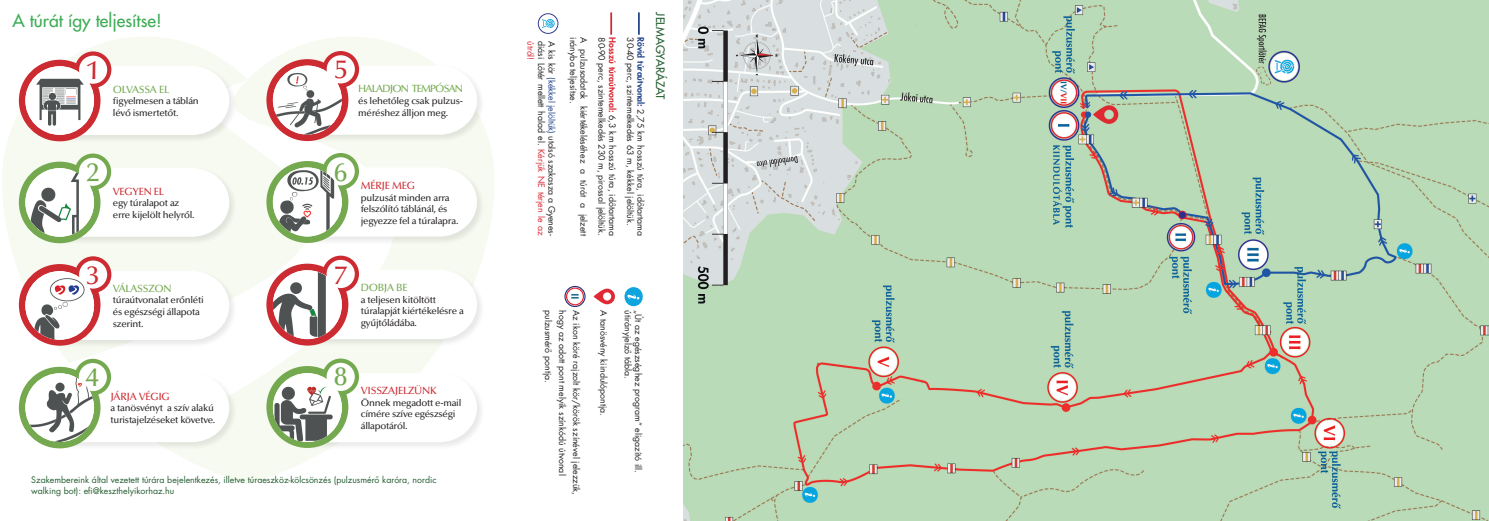
<style>
.page{position:relative;width:1489px;height:521px;background:#fff}
.page>*{position:absolute;margin:0;border:0;box-sizing:border-box;transform-origin:0 0}
.t1{font:500 26.25px "Optima HU";color:#cd2b32}
.t2{font:500 26.25px "Optima HU";color:#74a94f}
.t3{font:500 17.5px "Futura HU";color:#3ead56}
.t4{font:500 11.38px "Futura HU";color:#255e32}
.t5{font:700 10.59px "Optima HU";color:#1e699d}
.t6{font:500 10.5px "Optima HU";letter-spacing:-.025em;color:#cd2b32}
.t7{font:500 10.5px "Optima HU";letter-spacing:-.065em;color:#74a94f}
.t8{font:500 10.5px "Optima HU";letter-spacing:-.025em;color:#74a94f}
.t9{font:500 9.62px/11.5px "Optima HU";letter-spacing:-.025em;color:#231f20}
.t10{font:8.75px/10.5px "Futura HU";color:#231f20;text-align:justify}
.t11{font:8.75px/10.5px "Futura HU";color:#255e32}
.s1{color:#21448b}
.s2{color:#d92833}
.s3{font-weight:800;color:#d92833}
.s4{font-weight:800;color:#21448b}
</style>
<div class="page">
<svg style="left:170px;top:38px;width:324px;height:446px"></svg>
<svg style="left:2px;top:37px;width:363px;height:326px;fill:#f6faf0"></svg>
<div style="left:24px;top:65px;width:213px;height:78px;background:#231f20;opacity:.1"></div>
<svg style="left:25px;top:66px;width:204px;height:69px"></svg>
<div style="left:19px;top:60px;width:81px;height:81px;background:#cd2b32;border-radius:50%"></div>
<svg style="left:75px;top:51px;width:36px;height:37px"></svg>
<div style="left:79px;top:56px;width:28px;height:28px;background:#fff;border-radius:50%"></div>
<img style="left:25px;top:66px;width:69px;height:69px;border-radius:34px">
<div style="left:66px;top:89px;width:9px;height:5px;background:#fff"></div>
<div style="left:24px;top:166px;width:213px;height:79px;background:#231f20;opacity:.1"></div>
<svg style="left:25px;top:168px;width:204px;height:69px"></svg>
<svg style="left:75px;top:154px;width:36px;height:36px"></svg>
<div style="left:19px;top:162px;width:81px;height:81px;background:#74a94f;border-radius:50%"></div>
<img style="left:25px;top:168px;width:69px;height:69px;border-radius:33px">
<div style="left:79px;top:158px;width:28px;height:28px;background:#fff;border-radius:50%"></div>
<div style="left:24px;top:270px;width:213px;height:78px;background:#231f20;opacity:.1"></div>
<svg style="left:25px;top:271px;width:204px;height:69px"></svg>
<svg style="left:75px;top:256px;width:36px;height:37px"></svg>
<div style="left:19px;top:264px;width:81px;height:82px;background:#cd2b32;border-radius:50%"></div>
<img style="left:25px;top:271px;width:69px;height:69px;border-radius:34px">
<div style="left:79px;top:260px;width:28px;height:29px;background:#fff;border-radius:50%"></div>
<div style="left:24px;top:372px;width:213px;height:78px;background:#231f20;opacity:.1"></div>
<svg style="left:25px;top:373px;width:204px;height:69px"></svg>
<div style="left:75px;top:359px;width:36px;height:36px;background:#74a94f;border-radius:50%"></div>
<div style="left:19px;top:367px;width:81px;height:81px;background:#74a94f;border-radius:50%"></div>
<div style="left:79px;top:363px;width:28px;height:28px;background:#fff;border-radius:50%"></div>
<img style="left:25px;top:373px;width:69px;height:69px;border-radius:34px">
<div style="left:271px;top:64px;width:214px;height:79px;background:#231f20;opacity:.1"></div>
<svg style="left:272px;top:65px;width:205px;height:70px"></svg>
<div style="left:266px;top:59px;width:82px;height:82px;background:#cd2b32;border-radius:50%"></div>
<svg style="left:322px;top:51px;width:37px;height:37px"></svg>
<div style="left:327px;top:55px;width:28px;height:28px;background:#fff;border-radius:50%"></div>
<img style="left:273px;top:66px;width:69px;height:69px;border-radius:34px">
<div style="left:271px;top:166px;width:214px;height:79px;background:#231f20;opacity:.1"></div>
<svg style="left:272px;top:167px;width:205px;height:70px"></svg>
<div style="left:266px;top:161px;width:82px;height:82px;background:#74a94f;border-radius:50%"></div>
<svg style="left:322px;top:153px;width:37px;height:37px"></svg>
<div style="left:326px;top:157px;width:29px;height:28px;background:#fff;border-radius:50%"></div>
<img style="left:273px;top:167px;width:69px;height:69px;border-radius:34px">
<div style="left:271px;top:269px;width:214px;height:78px;background:#231f20;opacity:.1"></div>
<svg style="left:272px;top:270px;width:205px;height:69px"></svg>
<svg style="left:322px;top:256px;width:37px;height:36px"></svg>
<div style="left:266px;top:264px;width:82px;height:82px;background:#cd2b32;border-radius:50%"></div>
<div style="left:326px;top:260px;width:29px;height:28px;background:#fff;border-radius:50%"></div>
<img style="left:273px;top:270px;width:69px;height:69px;border-radius:33px">
<div style="left:271px;top:372px;width:214px;height:78px;background:#231f20;opacity:.1"></div>
<svg style="left:272px;top:373px;width:205px;height:69px"></svg>
<svg style="left:322px;top:358px;width:37px;height:37px"></svg>
<div style="left:266px;top:366px;width:82px;height:82px;background:#74a94f;border-radius:50%"></div>
<div style="left:326px;top:363px;width:29px;height:28px;background:#fff;border-radius:50%"></div>
<img style="left:273px;top:373px;width:69px;height:69px;border-radius:33px">
<img style="left:683px;top:0;width:805px;height:521px">
<svg style="left:624px;top:287px;width:18px;height:19px"></svg>
<svg style="left:638px;top:12px;width:1px;height:23px"></svg>
<hr style="left:610px;top:12px;width:2px;height:23px;background:#d02932">
<svg style="left:593px;top:289px;width:22px;height:15px"></svg>
<div style="left:566px;top:287px;width:18px;height:18px;border:1px solid #ec1d25;border-radius:50%"></div>
<div style="left:564px;top:286px;width:21px;height:21px;border:1px solid #2a337d;border-radius:50%"></div>
<svg style="left:538px;top:13px;width:20px;height:21px"></svg>
<h2 class="t3" style="left:12px;top:8px;width:151px">A túrát így teljesítse!</h2>
<h1 class="t1" style="left:87px;top:55px;width:15px">1</h1>
<h1 class="t1" style="left:335px;top:54px;width:15px">5</h1>
<p class="t8" style="left:113px;top:83px;width:58px">OLVASSA EL</p>
<p class="t9" style="left:113px;top:95px;width:87px">figyelmesen a táblán lévő ismertetőt.</p>
<p class="t7" style="left:358px;top:83px;width:106px">HALADJON TEMPÓSAN</p>
<p class="t9" style="left:358px;top:95px;width:106px">és lehetőleg csak pulzus&shy;méréshez álljon meg.</p>
<h1 class="t2" style="left:86px;top:157px;width:15px">2</h1>
<p class="t6" style="left:113px;top:185px;width:53px">VEGYEN EL</p>
<p class="t9" style="left:113px;top:197px;width:83px">egy túralapot az erre kijelölt helyről.</p>
<h1 class="t2" style="left:334px;top:157px;width:15px">6</h1>
<p class="t6" style="left:361px;top:179px;width:56px">MÉRJE MEG</p>
<p class="t9" style="left:361px;top:192px;width:99px">pulzusát minden arra felszólító táblánál, és jegyezze fel a túralapra.</p>
<h1 class="t1" style="left:87px;top:259px;width:15px">3</h1>
<p class="t8" style="left:113px;top:282px;width:60px">VÁLASSZON</p>
<p class="t9" style="left:113px;top:295px;width:92px">túraútvonalat erőnléti és egészségi állapota szerint.</p>
<h1 class="t1" style="left:334px;top:259px;width:15px">7</h1>
<p class="t7" style="left:361px;top:281px;width:48px">DOBJA BE</p>
<p class="t9" style="left:361px;top:294px;width:105px">a teljesen kitöltött túralapját kiértékelésre a gyűjtőládába.</p>
<h1 class="t2" style="left:86px;top:361px;width:15px">4</h1>
<p class="t6" style="left:110px;top:390px;width:61px">JÁRJA VÉGIG</p>
<p class="t9" style="left:110px;top:402px;width:106px">a tanösvényt a szív alakú turistajelzéseket követve.</p>
<h1 class="t2" style="left:334px;top:361px;width:15px">8</h1>
<p class="t6" style="left:361px;top:384px;width:77px">VISSZAJELZÜNK</p>
<p class="t9" style="left:361px;top:397px;width:102px">Önnek megadott e-mail címére szíve egészségi állapotáról.</p>
<p class="t11" style="left:31px;top:474px;width:407px">Szakembereink által vezetett túrára bejelentkezés, illetve túraeszköz-kölcsönzés (pulzusmérő karóra, nordic walking bot): efi@keszthelyikorhaz.hu</p>
<p class="t10" style="left:557px;top:41px;width:196px;rotate:90deg">A kis kör <span class="s1">(kékkel jelöltük)</span> utolsó szakasza a Gyenes&shy;diási Lőtér mellett halad el. <span class="s2">Kérjük NE térjen le az útról!</span></p>
<p class="t10" style="left:578px;top:37px;width:68px;rotate:90deg">irányba teljesítse.</p>
<p class="t10" style="left:589px;top:37px;width:200px;rotate:90deg">A pulzusadatok kiértékeléséhez a túrát a jelzett</p>
<p class="t10" style="left:617px;top:37px;width:200px;rotate:90deg"><span class="s3">Hosszú túraútvonal:</span> 6,3 km hosszú túra, időtartama</p>
<p class="t10" style="left:635px;top:37px;width:190px;rotate:90deg">30-40 perc, szintemelkedés 63 m, kékkel jelöltük.</p>
<p class="t10" style="left:646px;top:37px;width:200px;rotate:90deg"><span class="s4">Rövid túraútvonal:</span> 2,75 km hosszú túra, időtartama</p>
<p class="t10" style="left:607px;top:37px;width:200px;rotate:90deg">80-90 perc, szintemelkedés 230 m, pirossal jelöltük.</p>
<h3 class="t4" style="left:668px;top:12px;width:89px;rotate:90deg">JELMAGYARÁZAT</h3>
<p class="t5" style="left:582px;top:293px;width:9px;rotate:90deg">II</p>
<p class="t10" style="left:553px;top:310px;width:74px;rotate:90deg">pulzusmérő pontja.</p>
<p class="t10" style="left:567px;top:310px;width:167px;rotate:90deg">hogy az adott pont melyik színkódú útvonal</p>
<p class="t10" style="left:581px;top:310px;width:186px;rotate:90deg">Az ikon köré rajzolt kör/körök színével jelezzük,</p>
<p class="t10" style="left:609px;top:310px;width:107px;rotate:90deg">A tanösvény kiindulópontja.</p>
<p class="t10" style="left:633px;top:310px;width:70px;rotate:90deg">útirányjelző tábla.</p>
<p class="t10" style="left:643px;top:310px;width:164px;rotate:90deg">„Út az egészséghez program” eligazító ill.</p>
</div>
